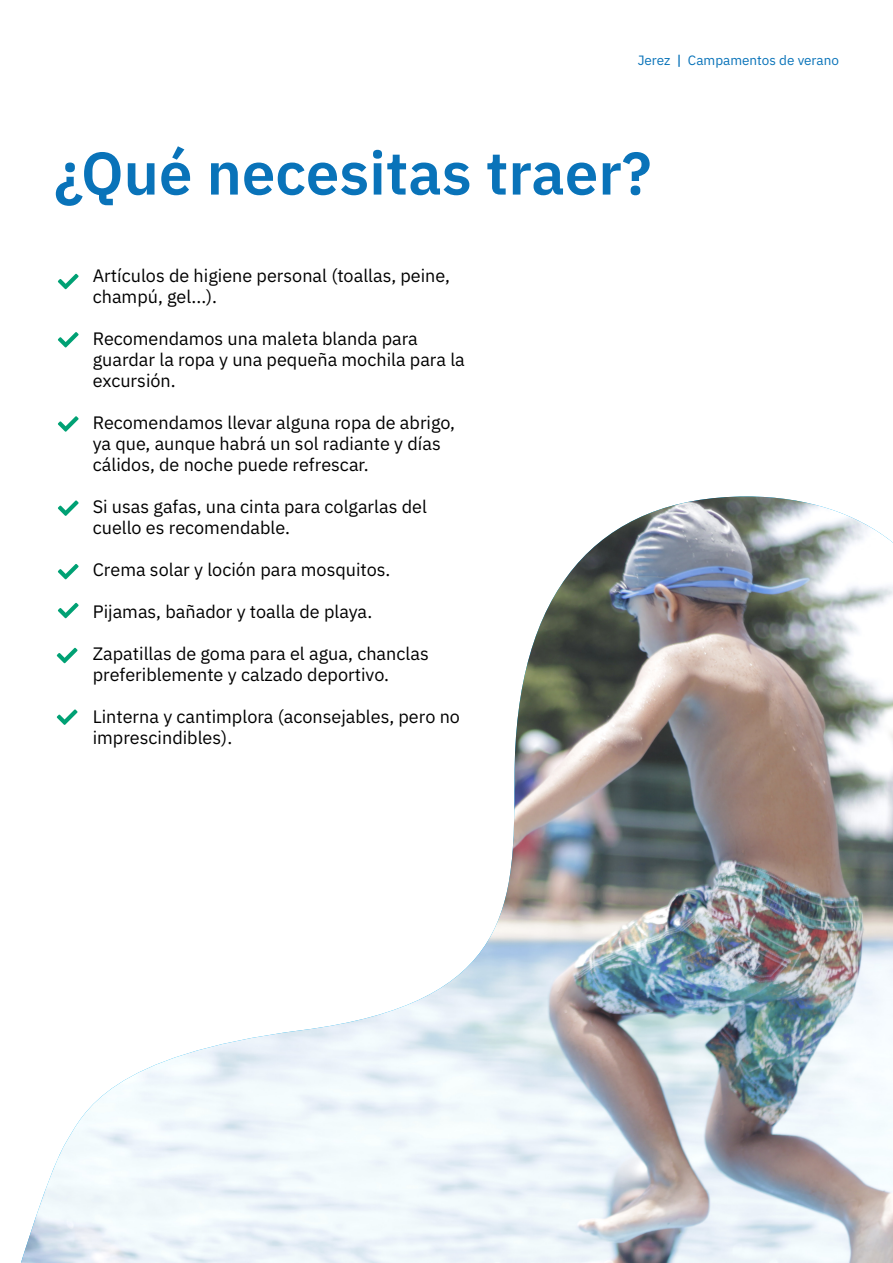
<style>
.page{position:relative;width:893px;height:1263px;background:#fff}
.page>*{position:absolute;margin:0;border:0;box-sizing:border-box;transform-origin:0 0}
.t1{font:600 60px "IBM Plex Sans";color:#0973b9}
.t2{font:18px/21px "IBM Plex Sans";color:#000}
.t3{font:13.5px "IBM Plex Sans";color:#0973b9}
.s1{font-weight:500}
</style>
<div class="page">
<svg style="left:58px;top:274px;width:21px;height:15px"></svg>
<svg style="left:58px;top:332px;width:21px;height:16px"></svg>
<svg style="left:58px;top:416px;width:21px;height:16px"></svg>
<img style="left:21px;top:496px;width:872px;height:767px">
<p class="t3" style="left:638px;top:49px;width:203px">Jerez <span class="s1">|</span> Campamentos de verano</p>
<h1 class="t1" style="left:54px;top:126px;width:599px">¿Qué necesitas traer?</h1>
<p class="t2" style="left:93px;top:264px;width:359px">Artículos de higiene personal (toallas, peine, champú, gel...).</p>
<p class="t2" style="left:93px;top:327px;width:374px">Recomendamos una maleta blanda para guardar la ropa y una pequeña mochila para la excursión.</p>
<p class="t2" style="left:93px;top:411px;width:364px">Recomendamos llevar alguna ropa de abrigo, ya que, aunque habrá un sol radiante y días cálidos, de noche puede refrescar.</p>
<p class="t2" style="left:93px;top:495px;width:336px">Si usas gafas, una cinta para colgarlas del cuello es recomendable.</p>
<p class="t2" style="left:93px;top:558px;width:299px">Crema solar y loción para mosquitos.</p>
<p class="t2" style="left:93px;top:600px;width:281px">Pijamas, bañador y toalla de playa.</p>
<p class="t2" style="left:93px;top:642px;width:337px">Zapatillas de goma para el agua, chanclas preferiblemente y calzado deportivo.</p>
<p class="t2" style="left:93px;top:705px;width:369px">Linterna y cantimplora (aconsejables, pero no imprescindibles).</p>
</div>
